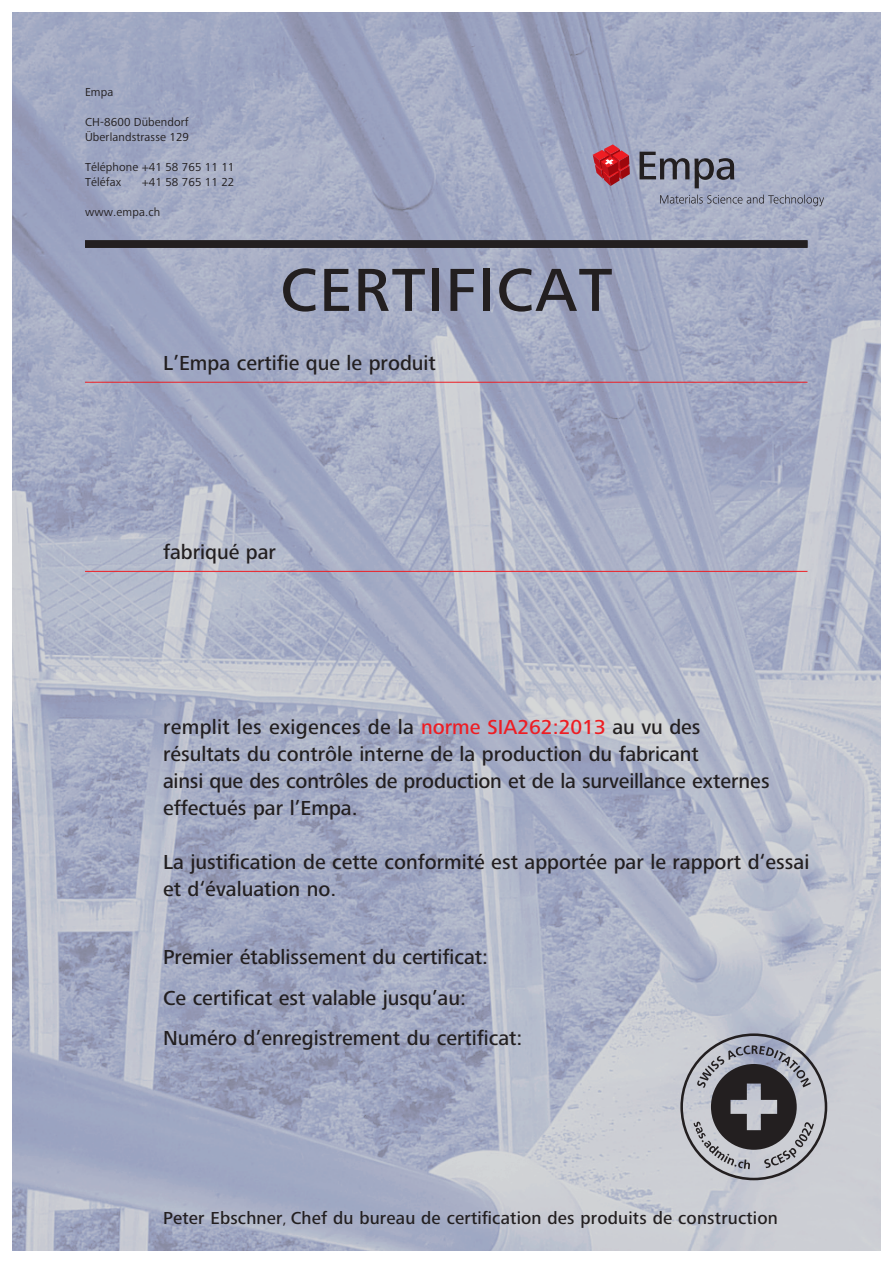
<style>
.page{position:relative;width:893px;height:1263px;background:#fff}
.page>*{position:absolute;margin:0;border:0;box-sizing:border-box;transform-origin:0 0}
.t1{font:500 63px "Frutiger Next Pro";letter-spacing:.025em;color:#231f20}
.t2{font:500 21px/27px "Frutiger Next Pro";color:#231f20}
.t3{font:500 18px "Frutiger Next Pro";letter-spacing:.01em;color:#231f20}
.t4{font:12px/15px "Frutiger Next Pro";letter-spacing:.01em;color:#231f20}
.s1{color:#ee1d23}
.s2{font-size:13.5px}
</style>
<div class="page">
<img style="left:13px;top:13px;width:867px;height:1237px">
<hr style="left:85px;top:382px;width:722px;height:1px;background:#ee1d23">
<div style="left:85px;top:240px;width:722px;height:8px;background:#231f20"></div>
<hr style="left:85px;top:571px;width:722px;height:1px;background:#ee1d23">
<svg style="left:680px;top:1033px;width:147px;height:147px;background:#92939a"></svg>
<svg style="left:640px;top:152px;width:94px;height:36px;background:#808494"></svg>
<svg style="left:593px;top:144px;width:37px;height:42px;background:#b64856"></svg>
<svg style="left:660px;top:195px;width:164px;height:11px;background:#9095a9"></svg>
<p class="t4" style="left:85px;top:85px;width:30px">Empa</p>
<p class="t4" style="left:85px;top:115px;width:106px">CH-8600 Dübendorf<br>Überlandstrasse 129</p>
<p class="t4" style="left:85px;top:160px;width:151px">Téléphone +41 58 765 11 11<br>Téléfax</p>
<p class="t4" style="left:142px;top:175px;width:94px">+41 58 765 11 22</p>
<p class="t4" style="left:85px;top:205px;width:77px">www.empa.ch</p>
<h1 class="t1" style="left:280px;top:254px;width:334px">CERTIFICAT</h1>
<p class="t2" style="left:163px;top:349px;width:274px">L’Empa certifie que le produit</p>
<p class="t2" style="left:163px;top:538px;width:115px">fabriqué par</p>
<p class="t2" style="left:163px;top:714px;width:608px">remplit les exigences de la <span class="s1">norme SIA262:2013</span> au vu des résultats du contrôle interne de la production du fabricant<br>ainsi que des contrôles de production et de la surveillance externes effectués par l’Empa.</p>
<p class="t2" style="left:163px;top:849px;width:648px">La justification de cette conformité est apportée par le rapport d‘essai et d‘évaluation no.</p>
<p class="t2" style="left:163px;top:937px;width:361px;line-height:40.5px">Premier établissement du certificat:<br>Ce certificat est valable jusqu’au:<br>Numéro d’enregistrement du certificat:</p>
<p class="t3" style="left:163px;top:1207px;width:616px">Peter Ebschner<span class="s2">,</span> Chef du bureau de certification des produits de construction</p>
</div>
